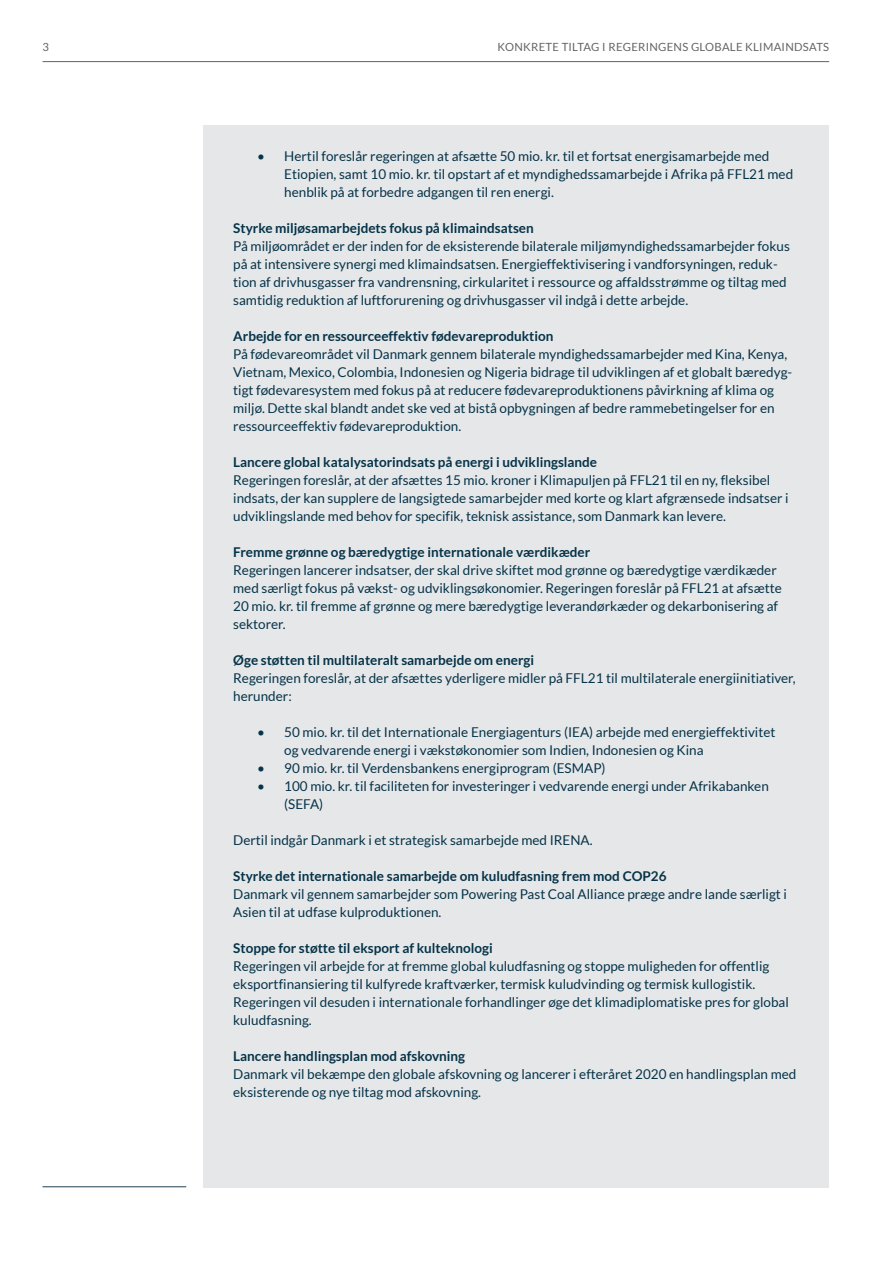
<style>
.page{position:relative;width:893px;height:1263px;background:#fff}
.page>*{position:absolute;margin:0;border:0;box-sizing:border-box;transform-origin:0 0}
.t1{font:13.5px/18px "Lato";color:#053348}
.t2{font:700 13.5px "Lato";color:#053348}
.t3{font:11.25px "Lato";letter-spacing:.025em;color:#636366}
</style>
<div class="page">
<div style="left:203px;top:125px;width:626px;height:1062px;background:#e6e7e9"></div>
<hr style="left:43px;top:1186px;width:143px;height:1px;background:#1f3e53">
<hr style="left:43px;top:61px;width:786px;height:1px;background:#636366">
<p class="t3" style="left:43px;top:41px;width:8px">3</p>
<p class="t3" style="left:497px;top:41px;width:333px">KONKRETE TILTAG I REGERINGENS GLOBALE KLIMAINDSATS</p>
<p class="t1" style="left:284px;top:147px;width:510px;text-indent:-27px">• Hertil foreslår regeringen at afsætte 50 mio. kr. til et fortsat energisamarbejde med<br>Etiopien, samt 10 mio. kr. til opstart af et myndighedssamarbejde i Afrika på FFL21 med henblik på at forbedre adgangen til ren energi.</p>
<p class="t2" style="left:233px;top:220px;width:302px">Styrke miljøsamarbejdets fokus på klimaindsatsen</p>
<p class="t1" style="left:233px;top:237px;width:558px">På miljøområdet er der inden for de eksisterende bilaterale miljømyndighedssamarbejder fokus på at intensivere synergi med klimaindsatsen. Energieffektivisering i vandforsyningen, reduk&shy;tion af drivhusgasser fra vandrensning, cirkularitet i ressource og affaldsstrømme og tiltag med samtidig reduktion af luftforurening og drivhusgasser vil indgå i dette arbejde.</p>
<p class="t2" style="left:233px;top:328px;width:322px">Arbejde for en ressourceeffektiv fødevareproduktion</p>
<p class="t1" style="left:233px;top:345px;width:561px">På fødevareområdet vil Danmark gennem bilaterale myndighedssamarbejder med Kina, Kenya, Vietnam, Mexico, Colombia, Indonesien og Nigeria bidrage til udviklingen af et globalt bæredyg&shy;tigt fødevaresystem med fokus på at reducere fødevareproduktionens påvirkning af klima og miljø. Dette skal blandt andet ske ved at bistå opbygningen af bedre rammebetingelser for en ressourceeffektiv fødevareproduktion.</p>
<p class="t2" style="left:233px;top:454px;width:365px">Lancere global katalysatorindsats på energi i udviklingslande</p>
<p class="t1" style="left:233px;top:471px;width:557px">Regeringen foreslår, at der afsættes 15 mio. kroner i Klimapuljen på FFL21 til en ny, fleksibel indsats, der kan supplere de langsigtede samarbejder med korte og klart afgrænsede indsatser i udviklingslande med behov for specifik, teknisk assistance, som Danmark kan levere.</p>
<p class="t2" style="left:233px;top:544px;width:359px">Fremme grønne og bæredygtige internationale værdikæder</p>
<p class="t1" style="left:233px;top:561px;width:550px">Regeringen lancerer indsatser, der skal drive skiftet mod grønne og bæredygtige værdikæder med særligt fokus på vækst- og udviklingsøkonomier. Regeringen foreslår på FFL21 at afsætte 20 mio. kr. til fremme af grønne og mere bæredygtige leverandørkæder og dekarbonisering af sektorer.</p>
<p class="t2" style="left:233px;top:652px;width:302px">Øge støtten til multilateralt samarbejde om energi</p>
<p class="t1" style="left:233px;top:669px;width:564px">Regeringen foreslår, at der afsættes yderligere midler på FFL21 til multilaterale energiinitiativer, herunder:</p>
<p class="t1" style="left:284px;top:723px;width:493px;text-indent:-27px">• 50 mio. kr. til det Internationale Energiagenturs (IEA) arbejde med energieffektivitet og vedvarende energi i vækstøkonomier som Indien, Indonesien og Kina</p>
<p class="t1" style="left:257px;top:759px;width:350px">• 90 mio. kr. til Verdensbankens energiprogram (ESMAP)</p>
<p class="t1" style="left:284px;top:777px;width:486px;text-indent:-27px">• 100 mio. kr. til faciliteten for investeringer i vedvarende energi under Afrikabanken (SEFA)</p>
<p class="t1" style="left:233px;top:831px;width:361px">Dertil indgår Danmark i et strategisk samarbejde med IRENA.</p>
<p class="t2" style="left:233px;top:868px;width:435px">Styrke det internationale samarbejde om kuludfasning frem mod COP26</p>
<p class="t1" style="left:233px;top:885px;width:555px">Danmark vil gennem samarbejder som Powering Past Coal Alliance præge andre lande særligt i<br>Asien til at udfase kulproduktionen.</p>
<p class="t2" style="left:233px;top:940px;width:261px">Stoppe for støtte til eksport af kulteknologi</p>
<p class="t1" style="left:233px;top:957px;width:557px">Regeringen vil arbejde for at fremme global kuludfasning og stoppe muligheden for offentlig eksportfinansiering til kulfyrede kraftværker, termisk kuludvinding og termisk kullogistik.<br>Regeringen vil desuden i internationale forhandlinger øge det klimadiplomatiske pres for global kuludfasning.</p>
<p class="t2" style="left:233px;top:1048px;width:234px">Lancere handlingsplan mod afskovning</p>
<p class="t1" style="left:233px;top:1065px;width:565px">Danmark vil bekæmpe den globale afskovning og lancerer i efteråret 2020 en handlingsplan med eksisterende og nye tiltag mod afskovning.</p>
</div>
